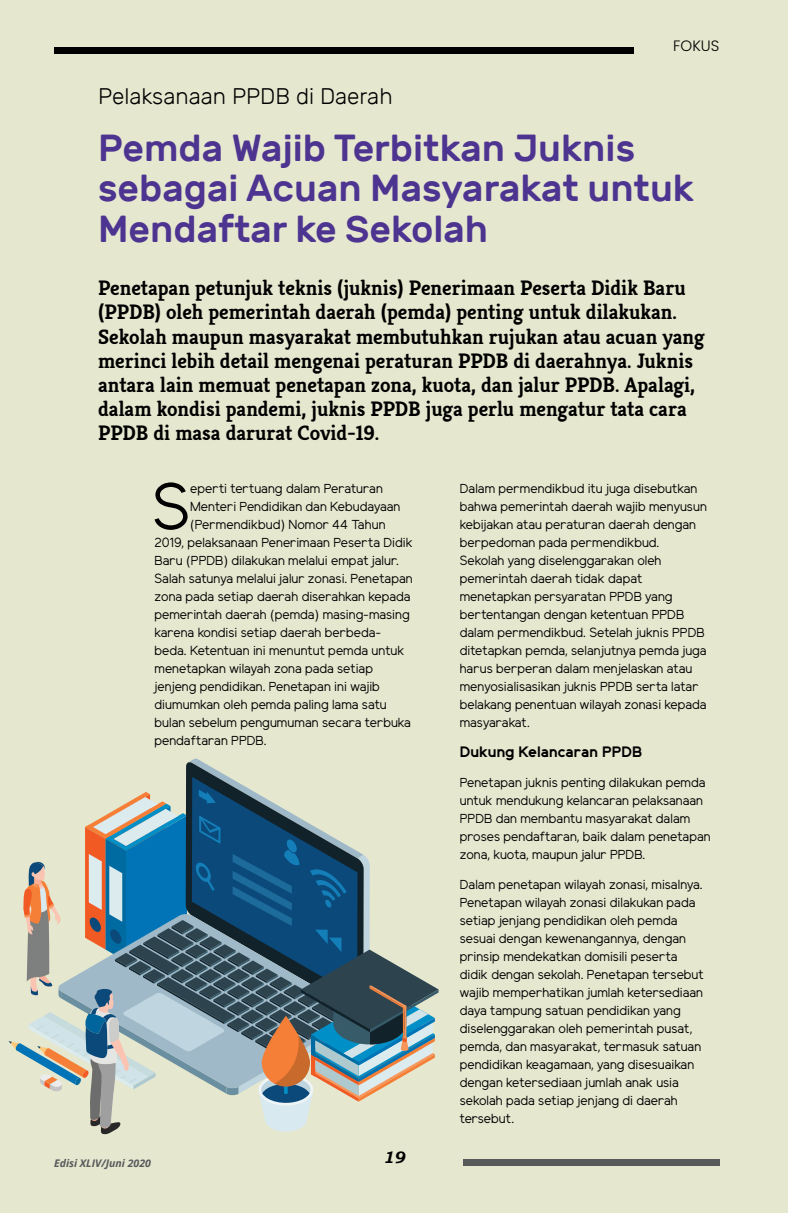
<style>
.page{position:relative;width:788px;height:1213px;background:#fff}
.page>*{position:absolute;margin:0;border:0;box-sizing:border-box;transform-origin:0 0}
.t1{font:64.5px "Elliot Sans";color:#000}
.t2{font:500 37.5px/40.5px "Rubik";color:#4d3490}
.t3{font:300 22.5px "Rubik";color:#000}
.t4{font:700 21px/24px "Kreon";color:#000}
.t5{font:italic 700 16.5px "Bookman Old Style";color:#000}
.t6{font:700 15px "Elliot Sans";color:#000}
.t7{font:300 15px "Poppins";color:#000}
.t8{font:13.05px/18px "Elliot Sans";color:#000}
.t9{font:italic 700 10.5px "Open Sans";color:#58595b}
</style>
<div class="page">
<div style="left:0;top:0;width:787px;height:1212px;background:#e5e7cf"></div>
<svg style="left:9px;top:758px;width:429px;height:376px"></svg>
<div style="left:463px;top:1158px;width:256px;height:6px;background:#58595b"></div>
<div style="left:54px;top:48px;width:579px;height:6px;background:#000"></div>
<h3 class="t3" style="left:98px;top:84px;width:296px">Pelaksanaan PPDB di Daerah</h3>
<p class="t7" style="left:672px;top:37px;width:48px">FOKUS</p>
<h2 class="t2" style="left:98px;top:128px;width:597px">Pemda Wajib Terbitkan Juknis sebagai Acuan Masyarakat untuk<br>Mendaftar ke Sekolah</h2>
<p class="t4" style="left:98px;top:276px;width:607px">Penetapan petunjuk teknis (juknis) Penerimaan Peserta Didik Baru (PPDB) oleh pemerintah daerah (pemda) penting untuk dilakukan.<br>Sekolah maupun masyarakat membutuhkan rujukan atau acuan yang merinci lebih detail mengenai peraturan PPDB di daerahnya. Juknis antara lain memuat penetapan zona, kuota, dan jalur PPDB. Apalagi, dalam kondisi pandemi, juknis PPDB juga perlu mengatur tata cara PPDB di masa darurat Covid-19.</p>
<h1 class="t1" style="left:152px;top:478px;width:40px">S</h1>
<p class="t8" style="left:190px;top:480px;width:194px">eperti tertuang dalam Peraturan</p>
<p class="t8" style="left:190px;top:498px;width:212px">Menteri Pendidikan dan Kebudayaan</p>
<p class="t8" style="left:190px;top:516px;width:197px">(Permendikbud) Nomor 44 Tahun</p>
<p class="t8" style="left:154px;top:534px;width:259px">2019, pelaksanaan Penerimaan Peserta Didik</p>
<p class="t8" style="left:154px;top:552px;width:246px">Baru (PPDB) dilakukan melalui empat jalur.</p>
<p class="t8" style="left:154px;top:570px;width:259px">Salah satunya melalui jalur zonasi. Penetapan</p>
<p class="t8" style="left:154px;top:588px;width:257px">zona pada setiap daerah diserahkan kepada</p>
<p class="t8" style="left:154px;top:606px;width:256px">pemerintah daerah (pemda) masing-masing</p>
<p class="t8" style="left:154px;top:624px;width:228px">karena kondisi setiap daerah berbeda-</p>
<p class="t8" style="left:154px;top:642px;width:251px">beda. Ketentuan ini menuntut pemda untuk</p>
<p class="t8" style="left:154px;top:660px;width:220px">menetapkan wilayah zona pada setiap</p>
<p class="t8" style="left:154px;top:678px;width:227px">jenjeng pendidikan. Penetapan ini wajib</p>
<p class="t8" style="left:154px;top:696px;width:233px">diumumkan oleh pemda paling lama satu</p>
<p class="t8" style="left:154px;top:714px;width:258px">bulan sebelum pengumuman secara terbuka</p>
<p class="t8" style="left:154px;top:732px;width:113px">pendaftaran PPDB.</p>
<p class="t9" style="left:54px;top:1155px;width:98px">Edisi XLIV/Juni 2020</p>
<p class="t5" style="left:382px;top:1145px;width:24px">19</p>
<p class="t8" style="left:459px;top:480px;width:248px">Dalam permendikbud itu juga disebutkan bahwa pemerintah daerah wajib menyusun kebijakan atau peraturan daerah dengan berpedoman pada permendikbud.<br>Sekolah yang diselenggarakan oleh pemerintah daerah tidak dapat menetapkan persyaratan PPDB yang bertentangan dengan ketentuan PPDB dalam permendikbud. Setelah juknis PPDB ditetapkan pemda, selanjutnya pemda juga harus berperan dalam menjelaskan atau menyosialisasikan juknis PPDB serta latar belakang penentuan wilayah zonasi kepada masyarakat.</p>
<p class="t6" style="left:459px;top:745px;width:184px">Dukung Kelancaran PPDB</p>
<p class="t8" style="left:459px;top:774px;width:252px">Penetapan juknis penting dilakukan pemda untuk mendukung kelancaran pelaksanaan PPDB dan membantu masyarakat dalam proses pendaftaran, baik dalam penetapan zona, kuota, maupun jalur PPDB.</p>
<p class="t8" style="left:459px;top:876px;width:245px">Dalam penetapan wilayah zonasi, misalnya.<br>Penetapan wilayah zonasi dilakukan pada setiap jenjang pendidikan oleh pemda sesuai dengan kewenangannya, dengan prinsip mendekatkan domisili peserta didik dengan sekolah. Penetapan tersebut wajib memperhatikan jumlah ketersediaan daya tampung satuan pendidikan yang diselenggarakan oleh pemerintah pusat, pemda, dan masyarakat, termasuk satuan pendidikan keagamaan, yang disesuaikan dengan ketersediaan jumlah anak usia sekolah pada setiap jenjang di daerah tersebut.</p>
</div>
